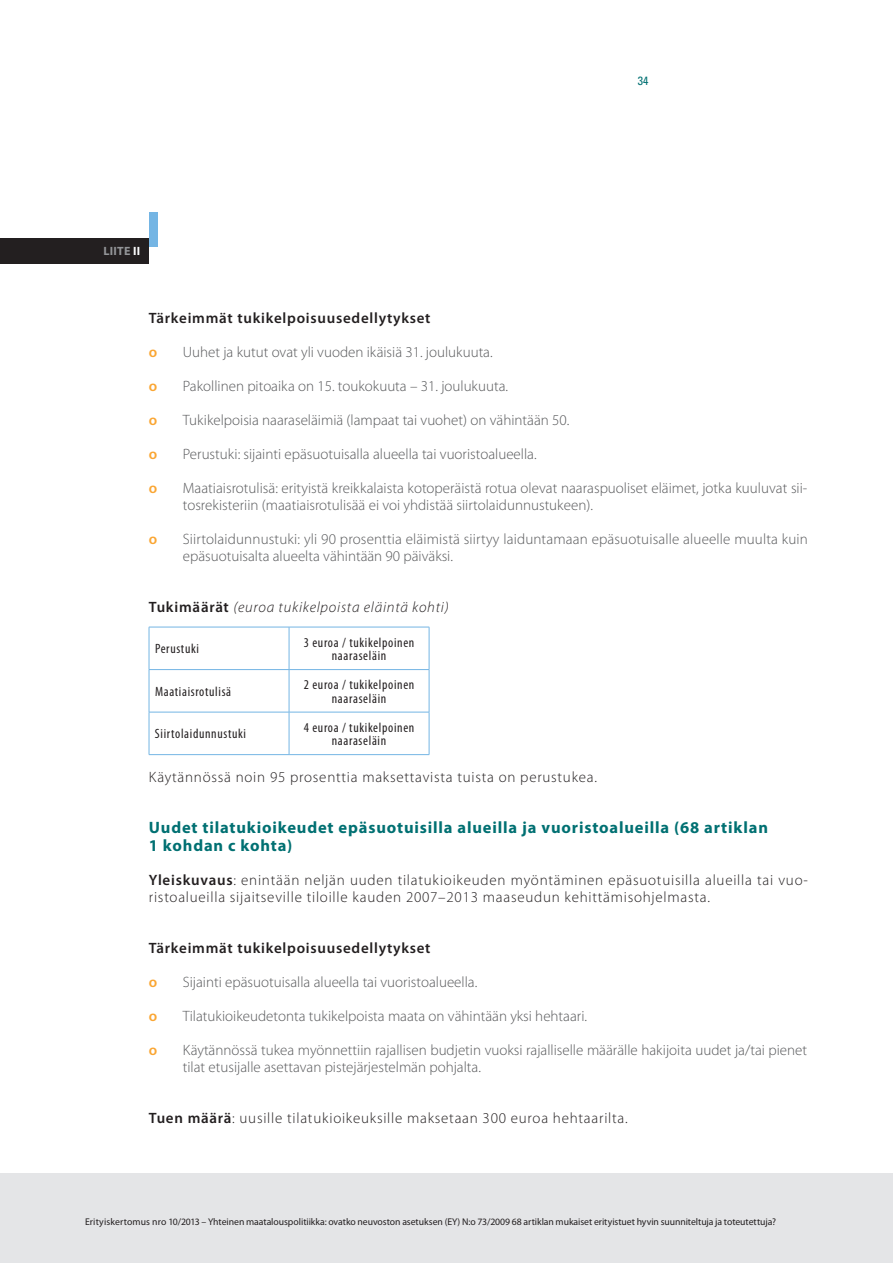
<style>
.page{position:relative;width:893px;height:1263px;background:#fff}
.page>*{position:absolute;margin:0;border:0;box-sizing:border-box;transform-origin:0 0}
.t1{font:700 16.5px/17px "Myriad Pro";letter-spacing:.05em;color:#017072}
.t2{font:300 15px/17px "Myriad Pro";color:#57585a}
.t3{font:300 15px/17px "Myriad Pro";letter-spacing:.05em;color:#231f20}
.t4{font:600 15px "Myriad Pro";letter-spacing:.05em;color:#231f20}
.t5{font:italic 300 15px "Myriad Pro";letter-spacing:.05em;color:#231f20}
.t6{font:600 15px "Myriad Pro";color:#faa633}
.t7{font:condensed 13.5px/13.5px "Myriad Pro";letter-spacing:.05em;color:#231f20;text-align:center}
.t8{font:700 12px "Myriad Pro";color:#939598}
.t9{font:condensed 12px "Univers LT Std";color:#017072}
.t10{font:9.75px "Myriad Pro";letter-spacing:-.005em;color:#231f20}
.s1{color:#fff}
.s2{font-weight:600;font-style:normal}
.s3{font-weight:600}
</style>
<div class="page">
<div style="left:0;top:1174px;width:893px;height:89px;background:#e4e5e7"></div>
<hr style="left:149px;top:627px;width:140px;height:1px;background:#74b5e4">
<hr style="left:149px;top:627px;width:1px;height:42px;background:#74b5e4">
<hr style="left:289px;top:627px;width:140px;height:1px;background:#74b5e4">
<hr style="left:429px;top:627px;width:1px;height:42px;background:#74b5e4">
<hr style="left:149px;top:669px;width:140px;height:1px;background:#74b5e4">
<hr style="left:149px;top:670px;width:1px;height:42px;background:#74b5e4">
<hr style="left:289px;top:669px;width:140px;height:1px;background:#74b5e4">
<hr style="left:429px;top:670px;width:1px;height:42px;background:#74b5e4">
<hr style="left:149px;top:712px;width:140px;height:1px;background:#74b5e4">
<hr style="left:149px;top:712px;width:1px;height:42px;background:#74b5e4">
<hr style="left:289px;top:712px;width:140px;height:1px;background:#74b5e4">
<hr style="left:429px;top:712px;width:1px;height:42px;background:#74b5e4">
<hr style="left:149px;top:754px;width:140px;height:1px;background:#74b5e4">
<hr style="left:289px;top:754px;width:140px;height:1px;background:#74b5e4">
<hr style="left:289px;top:627px;width:1px;height:42px;background:#74b5e4">
<hr style="left:289px;top:670px;width:1px;height:42px;background:#74b5e4">
<hr style="left:289px;top:712px;width:1px;height:42px;background:#74b5e4">
<div style="left:149px;top:212px;width:8px;height:34px;background:#74b5e4"></div>
<div style="left:0;top:238px;width:149px;height:26px;background:#231f20"></div>
<p class="t9" style="left:638px;top:73px;width:12px">34</p>
<p class="t8" style="left:104px;top:245px;width:38px">Liite <span class="s1">II</span></p>
<p class="t4" style="left:149px;top:310px;width:283px">Tärkeimmät tukikelpoisuusedellytykset</p>
<p class="t6" style="left:149px;top:344px;width:10px">ο</p>
<p class="t2" style="left:183px;top:344px;width:311px">Uuhet ja kutut ovat yli vuoden ikäisiä 31. joulukuuta.</p>
<p class="t6" style="left:149px;top:378px;width:10px">ο</p>
<p class="t2" style="left:183px;top:378px;width:327px">Pakollinen pitoaika on 15. toukokuuta – 31. joulukuuta.</p>
<p class="t6" style="left:149px;top:412px;width:10px">ο</p>
<p class="t2" style="left:183px;top:412px;width:388px">Tukikelpoisia naaraseläimiä (lampaat tai vuohet) on vähintään 50.</p>
<p class="t6" style="left:149px;top:446px;width:10px">ο</p>
<p class="t2" style="left:183px;top:446px;width:355px">Perustuki: sijainti epäsuotuisalla alueella tai vuoristoalueella.</p>
<p class="t6" style="left:149px;top:480px;width:10px">ο</p>
<p class="t2" style="left:183px;top:480px;width:626px">Maatiaisrotulisä: erityistä kreikkalaista kotoperäistä rotua olevat naaraspuoliset eläimet, jotka kuuluvat sii&shy;tosrekisteriin (maatiaisrotulisää ei voi yhdistää siirtolaidunnustukeen).</p>
<p class="t6" style="left:149px;top:531px;width:10px">ο</p>
<p class="t2" style="left:183px;top:531px;width:627px">Siirtolaidunnustuki: yli 90 prosenttia eläimistä siirtyy laiduntamaan epäsuotuisalle alueelle muulta kuin epäsuotuisalta alueelta vähintään 90 päiväksi.</p>
<p class="t5" style="left:149px;top:599px;width:301px"><span class="s2">Tukimäärät</span> (euroa tukikelpoista eläintä kohti)</p>
<p class="t7" style="left:155px;top:642px;width:45px">Perustuki</p>
<p class="t7" style="left:304px;top:636px;width:112px">3 euroa / tukikelpoinen naaraseläin</p>
<p class="t7" style="left:155px;top:685px;width:78px">Maatiaisrotulisä</p>
<p class="t7" style="left:304px;top:678px;width:112px">2 euroa / tukikelpoinen naaraseläin</p>
<p class="t7" style="left:155px;top:727px;width:93px">Siirtolaidunnustuki</p>
<p class="t7" style="left:304px;top:721px;width:112px">4 euroa / tukikelpoinen naaraseläin</p>
<p class="t3" style="left:149px;top:769px;width:450px">Käytännössä noin 95 prosenttia maksettavista tuista on perustukea.</p>
<p class="t1" style="left:149px;top:820px;width:621px">Uudet tilatukioikeudet epäsuotuisilla alueilla ja vuoristoalueilla (68 artiklan<br>1 kohdan c kohta)</p>
<p class="t3" style="left:149px;top:871px;width:661px"><span class="s3">Yleiskuvaus</span>: enintään neljän uuden tilatukioikeuden myöntäminen epäsuotuisilla alueilla tai vuo&shy;ristoalueilla sijaitseville tiloille kauden 2007–2013 maaseudun kehittämisohjelmasta.</p>
<p class="t4" style="left:149px;top:939px;width:283px">Tärkeimmät tukikelpoisuusedellytykset</p>
<p class="t6" style="left:149px;top:973px;width:10px">ο</p>
<p class="t2" style="left:183px;top:973px;width:296px">Sijainti epäsuotuisalla alueella tai vuoristoalueella.</p>
<p class="t6" style="left:149px;top:1007px;width:10px">ο</p>
<p class="t2" style="left:183px;top:1007px;width:406px">Tilatukioikeudetonta tukikelpoista maata on vähintään yksi hehtaari.</p>
<p class="t6" style="left:149px;top:1041px;width:10px">ο</p>
<p class="t2" style="left:183px;top:1041px;width:626px">Käytännössä tukea myönnettiin rajallisen budjetin vuoksi rajalliselle määrälle hakijoita uudet ja/tai pienet tilat etusijalle asettavan pistejärjestelmän pohjalta.</p>
<p class="t3" style="left:149px;top:1109px;width:480px"><span class="s3">Tuen määrä</span>: uusille tilatukioikeuksille maksetaan 300 euroa hehtaarilta.</p>
<p class="t10" style="left:85px;top:1216px;width:692px">Erityiskertomus nro 10/2013 – Yhteinen maatalouspolitiikka: ovatko neuvoston asetuksen (EY) N:o 73/2009 68 artiklan mukaiset erityistuet hyvin suunniteltuja ja toteutettuja?</p>
</div>
